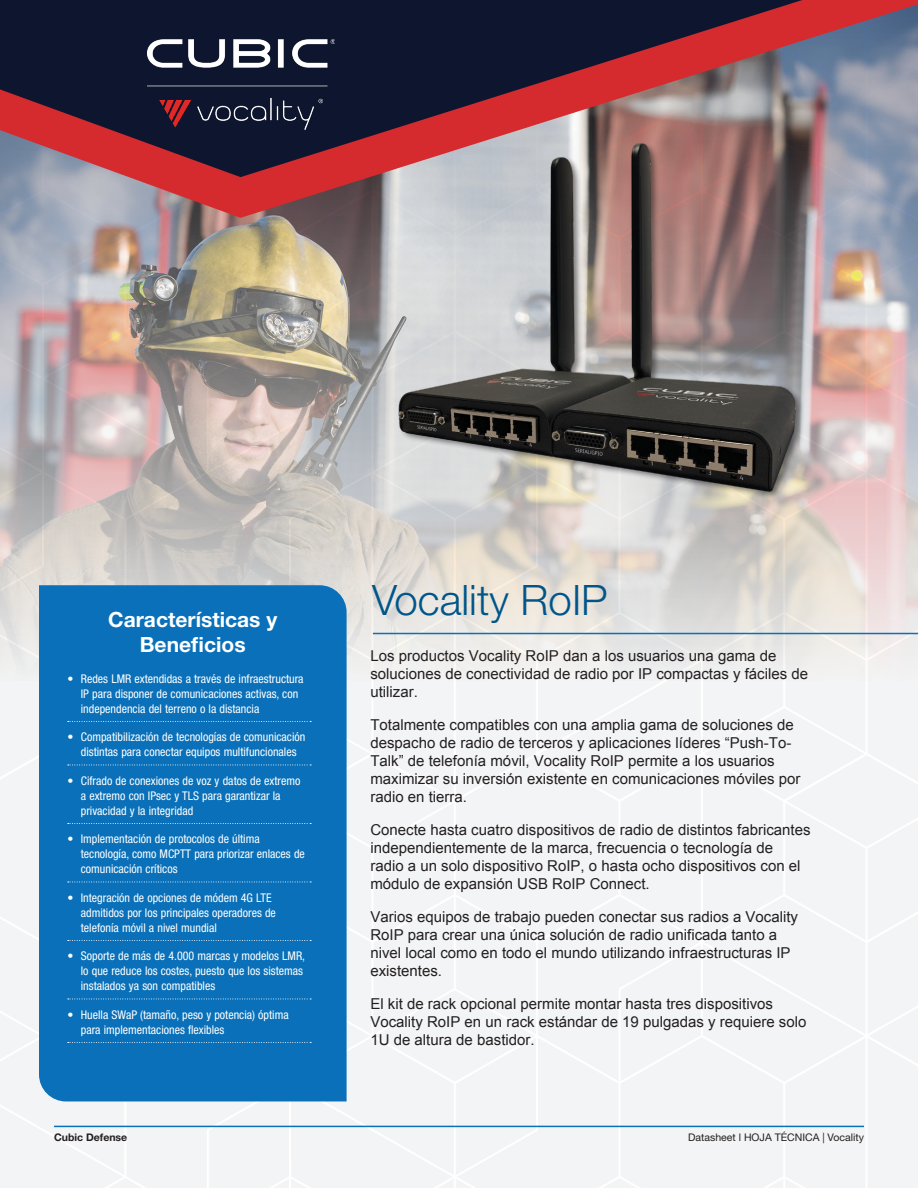
<style>
.page{position:relative;width:918px;height:1188px;background:#fff}
.page>*{position:absolute;margin:0;border:0;box-sizing:border-box;transform-origin:0 0}
.Body{font:300 42px "Helvetica Neue LT Std";color:#00568a}
.t1{font:700 21px "Helvetica Neue LT Std";color:#fff}
.Body-2{font:15px/18px "Arial";color:#231f20}
.t2{font:condensed 12px/15px "Helvetica Neue LT Std";color:#fff}
.Footer-Roman{font:10.5px "Helvetica Neue LT Std";color:#231f20}
.Footer-Bold{font:700 10.5px "Helvetica Neue LT Std";color:#231f20}
</style>
<div class="page">
<img style="left:0;top:0;width:918px;height:1188px">
<p class="t1" style="left:108px;top:606px;width:171px">Características y</p>
<p class="t1" style="left:140px;top:631px;width:107px">Beneficios</p>
<p class="t2" style="left:81px;top:671px;width:224px;text-indent:-14px">• Redes LMR extendidas a través de infraestructura<br>IP para disponer de comunicaciones activas, con independencia del terreno o la distancia</p>
<p class="t2" style="left:67px;top:730px;width:240px;text-align:center">• Compatibilización de tecnologías de comunicación distintas para conectar equipos multifuncionales</p>
<p class="t2" style="left:81px;top:773px;width:221px;text-indent:-14px">• Cifrado de conexiones de voz y datos de extremo a extremo con IPsec y TLS para garantizar la privacidad y la integridad</p>
<p class="t2" style="left:81px;top:832px;width:226px;text-indent:-14px">• Implementación de protocolos de última tecnología, como MCPTT para priorizar enlaces de comunicación críticos</p>
<p class="t2" style="left:81px;top:890px;width:197px;text-indent:-14px">• Integración de opciones de módem 4G LTE admitidos por los principales operadores de telefonía móvil a nivel mundial</p>
<p class="t2" style="left:81px;top:949px;width:226px;text-indent:-14px">• Soporte de más de 4.000 marcas y modelos LMR, lo que reduce los costes, puesto que los sistemas instalados ya son compatibles</p>
<p class="t2" style="left:81px;top:1007px;width:209px;text-indent:-14px">• Huella SWaP (tamaño, peso y potencia) óptima para implementaciones flexibles</p>
<p class="Body" style="left:372px;top:575px;width:237px">Vocality RoIP</p>
<p class="Body-2" style="left:370px;top:647px;width:439px">Los productos Vocality RoIP dan a los usuarios una gama de soluciones de conectividad de radio por IP compactas y fáciles de utilizar.</p>
<p class="Body-2" style="left:370px;top:716px;width:432px">Totalmente compatibles con una amplia gama de soluciones de despacho de radio de terceros y aplicaciones líderes “Push-To-Talk” de telefonía móvil, Vocality RoIP permite a los usuarios maximizar su inversión existente en comunicaciones móviles por radio en tierra.</p>
<p class="Body-2" style="left:370px;top:821px;width:442px">Conecte hasta cuatro dispositivos de radio de distintos fabricantes independientemente de la marca, frecuencia o tecnología de<br>radio a un solo dispositivo RoIP, o hasta ocho dispositivos con el módulo de expansión USB RoIP Connect.</p>
<p class="Body-2" style="left:370px;top:908px;width:429px">Varios equipos de trabajo pueden conectar sus radios a Vocality RoIP para crear una única solución de radio unificada tanto a nivel local como en todo el mundo utilizando infraestructuras IP existentes.</p>
<p class="Body-2" style="left:370px;top:995px;width:438px">El kit de rack opcional permite montar hasta tres dispositivos<br>Vocality RoIP en un rack estándar de 19 pulgadas y requiere solo<br>1U de altura de bastidor.</p>
<p class="Footer-Bold" style="left:54px;top:1131px;width:75px">Cubic Defense</p>
<p class="Footer-Roman" style="left:688px;top:1132px;width:177px">Datasheet l HOJA TÉCNICA | Vocality</p>
</div>
